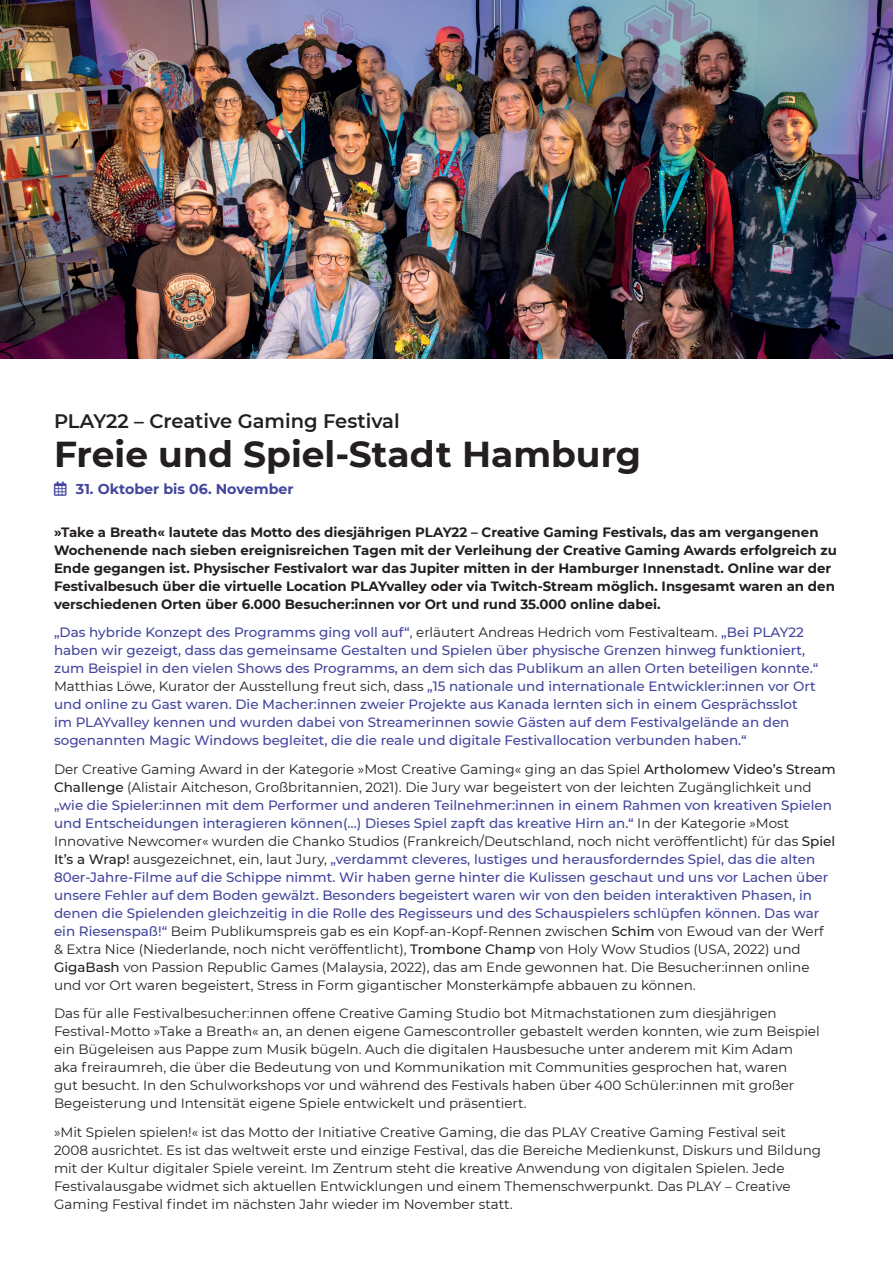
<style>
.page{position:relative;width:893px;height:1263px;background:#fff}
.page>*{position:absolute;margin:0;border:0;box-sizing:border-box;transform-origin:0 0}
.t1{font:700 36px "Montserrat";color:#231f20}
.t2{font:600 19.5px "Montserrat";color:#231f20}
.t3{font:700 14.25px "Montserrat";color:#43459d}
.t4{font:13.5px/18px "Montserrat";color:#231f20}
.t5{font:500 13.5px/18px "Montserrat";color:#43459d}
.t6{font:700 13.5px/18px "Montserrat";color:#231f20}
.s1{font-weight:400;color:#231f20}
.s2{font-weight:500}
.s3{font-weight:500;color:#43459d}
</style>
<div class="page">
<img style="left:0;top:0;width:893px;height:358px">
<h2 class="t2" style="left:54px;top:407px;width:347px">PLAY22 – Creative Gaming Festival</h2>
<h1 class="t1" style="left:54px;top:428px;width:589px">Freie und Spiel-Stadt Hamburg</h1>
<p class="t3" style="left:54px;top:479px;width:241px">▲ 31. Oktober bis 06. November</p>
<p class="t6" style="left:54px;top:522px;width:784px">»Take a Breath« lautete das Motto des diesjährigen PLAY22 – Creative Gaming Festivals, das am vergangenen Wochenende nach sieben ereignisreichen Tagen mit der Verleihung der Creative Gaming Awards erfolgreich zu Ende gegangen ist. Physischer Festivalort war das Jupiter mitten in der Hamburger Innenstadt. Online war der Festivalbesuch über die virtuelle Location PLAYvalley oder via Twitch-Stream möglich. Insgesamt waren an den verschiedenen Orten über 6.000 Besucher:innen vor Ort und rund 35.000 online dabei.</p>
<p class="t5" style="left:54px;top:623px;width:766px">„Das hybride Konzept des Programms ging voll auf“<span class="s1">, erläutert Andreas Hedrich vom Festivalteam.</span> „Bei PLAY22 haben wir gezeigt, dass das gemeinsame Gestalten und Spielen über physische Grenzen hinweg funktioniert, zum Beispiel in den vielen Shows des Programms, an dem sich das Publikum an allen Orten beteiligen konnte.“ <span class="s1">Matthias Löwe, Kurator der Ausstellung freut sich, dass</span> „15 nationale und internationale Entwickler:innen vor Ort und online zu Gast waren. Die Macher:innen zweier Projekte aus Kanada lernten sich in einem Gesprächsslot im PLAYvalley kennen und wurden dabei von Streamerinnen sowie Gästen auf dem Festivalgelände an den sogenannten Magic Windows begleitet, die die reale und digitale Festivallocation verbunden haben.“</p>
<p class="t4" style="left:54px;top:760px;width:783px">Der Creative Gaming Award in der Kategorie »Most Creative Gaming« ging an das Spiel <span class="s2">Artholomew Video’s Stream Challenge</span> (Alistair Aitcheson, Großbritannien, 2021). Die Jury war begeistert von der leichten Zugänglichkeit und <span class="s3">„wie die Spieler:innen mit dem Performer und anderen Teilnehmer:innen in einem Rahmen von kreativen Spielen und Entscheidungen interagieren können(…) Dieses Spiel zapft das kreative Hirn an.“</span> In der Kategorie »Most Innovative Newcomer« wurden die Chanko Studios (Frankreich/Deutschland, noch nicht veröffentlicht) für das <span class="s2">Spiel It’s a Wrap!</span> ausgezeichnet, ein, laut Jury, <span class="s3">„verdammt cleveres, lustiges und herausforderndes Spiel, das die alten 80er-Jahre-Filme auf die Schippe nimmt. Wir haben gerne hinter die Kulissen geschaut und uns vor Lachen über unsere Fehler auf dem Boden gewälzt. Besonders begeistert waren wir von den beiden interaktiven Phasen, in denen die Spielenden gleichzeitig in die Rolle des Regisseurs und des Schauspielers schlüpfen können. Das war ein Riesenspaß!“</span> Beim Publikumspreis gab es ein Kopf-an-Kopf-Rennen zwischen <span class="s2">Schim</span> von Ewoud van der Werf &amp; Extra Nice (Niederlande, noch nicht veröffentlicht), <span class="s2">Trombone Champ</span> von Holy Wow Studios (USA, 2022) und <span class="s2">GigaBash</span> von Passion Republic Games (Malaysia, 2022), das am Ende gewonnen hat. Die Besucher:innen online und vor Ort waren begeistert, Stress in Form gigantischer Monsterkämpfe abbauen zu können.</p>
<p class="t4" style="left:54px;top:1004px;width:767px">Das für alle Festivalbesucher:innen offene Creative Gaming Studio bot Mitmachstationen zum diesjährigen Festival-Motto »Take a Breath« an, an denen eigene Gamescontroller gebastelt werden konnten, wie zum Beispiel ein Bügeleisen aus Pappe zum Musik bügeln. Auch die digitalen Hausbesuche unter anderem mit Kim Adam aka freiraumreh, die über die Bedeutung von und Kommunikation mit Communities gesprochen hat, waren<br>gut besucht. In den Schulworkshops vor und während des Festivals haben über 400 Schüler:innen mit großer Begeisterung und Intensität eigene Spiele entwickelt und präsentiert.</p>
<p class="t4" style="left:54px;top:1122px;width:769px">»Mit Spielen spielen!« ist das Motto der Initiative Creative Gaming, die das PLAY Creative Gaming Festival seit 2008 ausrichtet. Es ist das weltweit erste und einzige Festival, das die Bereiche Medienkunst, Diskurs und Bildung mit der Kultur digitaler Spiele vereint. Im Zentrum steht die kreative Anwendung von digitalen Spielen. Jede Festivalausgabe widmet sich aktuellen Entwicklungen und einem Themenschwerpunkt. Das PLAY – Creative Gaming Festival findet im nächsten Jahr wieder im November statt.</p>
</div>
